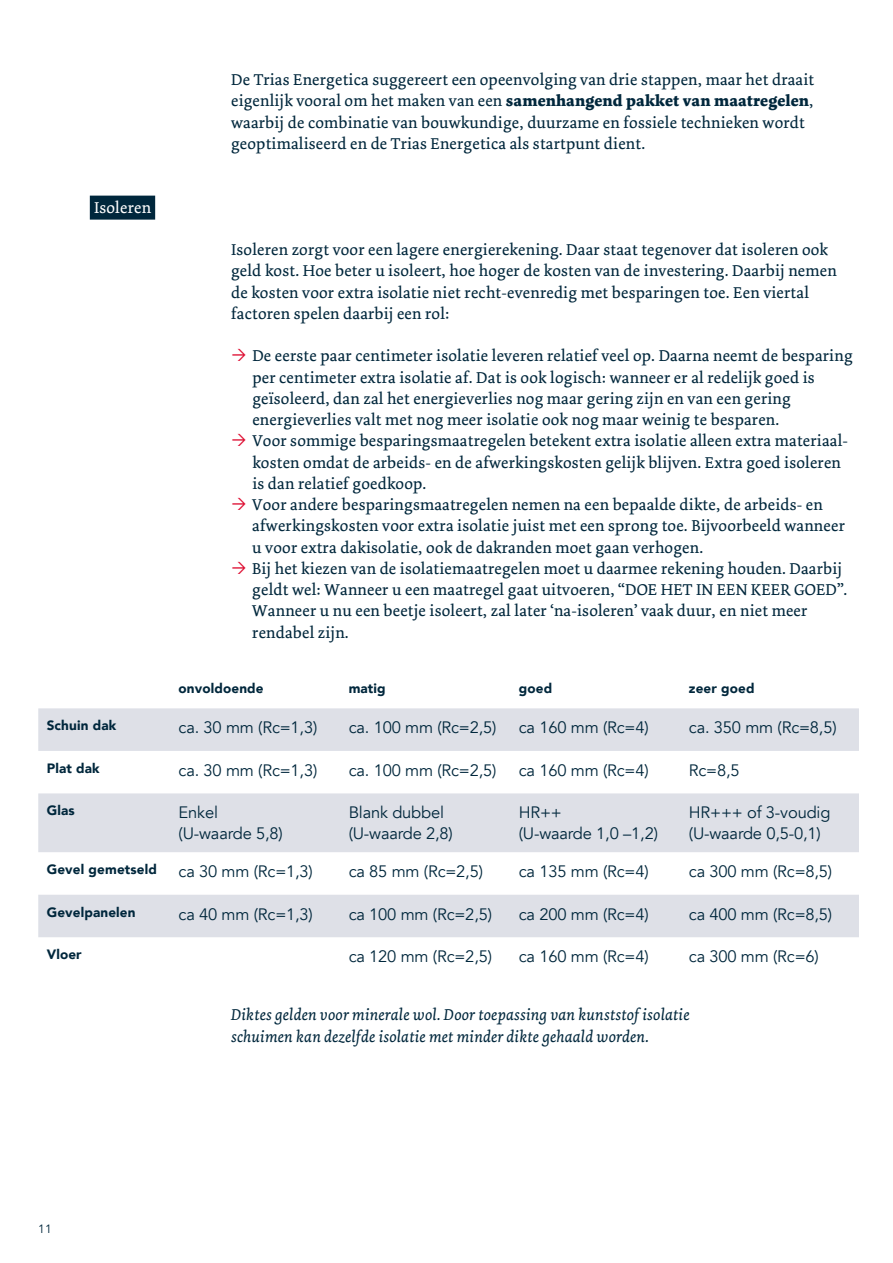
<style>
.page{position:relative;width:893px;height:1263px;background:#fff}
.page>*{position:absolute;margin:0;border:0;box-sizing:border-box;transform-origin:0 0}
.t1{font:16.5px/21.3px "Dolly Pro";letter-spacing:.01em;color:#00273c}
.t2{font:16.5px/21px "Avenir";letter-spacing:-.01em;color:#00273c}
.t3{font:italic 16.5px/21.3px "Dolly Pro";letter-spacing:.01em;color:#00273c}
.t4{font:16.5px "Dolly Pro";letter-spacing:.01em;color:#fff}
.t5{font:900 13.5px "Avenir";letter-spacing:.01em;color:#00273c}
.t6{font:12px "Avenir";color:#00273c}
.s1{font-weight:700}
</style>
<div class="page">
<div style="left:90px;top:196px;width:65px;height:24px;background:#00273c"></div>
<svg style="left:38px;top:708px;width:821px;height:229px;fill:#dee0e7"></svg>
<p class="t4" style="left:94px;top:197px;width:59px">Isoleren</p>
<p class="t1" style="left:231px;top:69px;width:585px">De Trias Energetica suggereert een opeenvolging van drie stappen, maar het draait eigenlijk vooral om het maken van een <span class="s1">samenhangend pakket van maatregelen</span>, waarbij de combinatie van bouwkundige, duurzame en fossiele technieken wordt geoptimaliseerd en de Trias Energetica als startpunt dient.</p>
<p class="t1" style="left:231px;top:239px;width:607px">Isoleren zorgt voor een lagere energierekening. Daar staat tegenover dat isoleren ook geld kost. Hoe beter u isoleert, hoe hoger de kosten van de investering. Daarbij nemen de kosten voor extra isolatie niet recht-evenredig met besparingen toe. Een viertal factoren spelen daarbij een rol:</p>
<p class="t1" style="left:252px;top:345px;width:602px">De eerste paar centimeter isolatie leveren relatief veel op. Daarna neemt de besparing per centimeter extra isolatie af. Dat is ook logisch: wanneer er al redelijk goed is geïsoleerd, dan zal het energieverlies nog maar gering zijn en van een gering energieverlies valt met nog meer isolatie ook nog maar weinig te besparen.<br>Voor sommige besparingsmaatregelen betekent extra isolatie alleen extra materiaal&shy;kosten omdat de arbeids- en de afwerkingskosten gelijk blijven. Extra goed isoleren is dan relatief goedkoop.<br>Voor andere besparingsmaatregelen nemen na een bepaalde dikte, de arbeids- en afwerkingskosten voor extra isolatie juist met een sprong toe. Bijvoorbeeld wanneer u voor extra dakisolatie, ook de dakranden moet gaan verhogen.<br>Bij het kiezen van de isolatiemaatregelen moet u daarmee rekening houden. Daarbij geldt wel: Wanneer u een maatregel gaat uitvoeren, “DOE HET IN EEN KEER GOED”.<br>Wanneer u nu een beetje isoleert, zal later ‘na-isoleren’ vaak duur, en niet meer rendabel zijn.</p>
<p class="t5" style="left:179px;top:676px;width:87px">onvoldoende</p>
<p class="t5" style="left:349px;top:676px;width:39px">matig</p>
<p class="t5" style="left:519px;top:676px;width:35px">goed</p>
<p class="t5" style="left:689px;top:676px;width:67px">zeer goed</p>
<p class="t5" style="left:47px;top:714px;width:71px">Schuin dak</p>
<p class="t2" style="left:179px;top:717px;width:140px">ca. 30 mm (Rc=1,3)</p>
<p class="t2" style="left:349px;top:717px;width:149px">ca. 100 mm (Rc=2,5)</p>
<p class="t2" style="left:519px;top:717px;width:131px">ca 160 mm (Rc=4)</p>
<p class="t2" style="left:689px;top:717px;width:149px">ca. 350 mm (Rc=8,5)</p>
<p class="t5" style="left:47px;top:757px;width:54px">Plat dak</p>
<p class="t2" style="left:179px;top:760px;width:140px">ca. 30 mm (Rc=1,3)</p>
<p class="t2" style="left:349px;top:760px;width:149px">ca. 100 mm (Rc=2,5)</p>
<p class="t2" style="left:519px;top:760px;width:131px">ca 160 mm (Rc=4)</p>
<p class="t2" style="left:689px;top:760px;width:52px">Rc=8,5</p>
<p class="t5" style="left:47px;top:799px;width:29px">Glas</p>
<p class="t2" style="left:179px;top:802px;width:106px">Enkel (U-waarde 5,8)</p>
<p class="t2" style="left:349px;top:802px;width:106px">Blank dubbel (U-waarde 2,8)</p>
<p class="t2" style="left:519px;top:802px;width:141px">HR++<br>(U-waarde 1,0 –1,2)</p>
<p class="t2" style="left:689px;top:802px;width:143px">HR+++ of 3-voudig (U-waarde 0,5-0,1)</p>
<p class="t5" style="left:47px;top:858px;width:112px">Gevel gemetseld</p>
<p class="t2" style="left:179px;top:861px;width:136px">ca 30 mm (Rc=1,3)</p>
<p class="t2" style="left:349px;top:861px;width:136px">ca 85 mm (Rc=2,5)</p>
<p class="t2" style="left:519px;top:861px;width:131px">ca 135 mm (Rc=4)</p>
<p class="t2" style="left:689px;top:861px;width:145px">ca 300 mm (Rc=8,5)</p>
<p class="t5" style="left:47px;top:900px;width:90px">Gevelpanelen</p>
<p class="t2" style="left:179px;top:904px;width:136px">ca 40 mm (Rc=1,3)</p>
<p class="t2" style="left:349px;top:904px;width:145px">ca 100 mm (Rc=2,5)</p>
<p class="t2" style="left:519px;top:904px;width:131px">ca 200 mm (Rc=4)</p>
<p class="t2" style="left:689px;top:904px;width:145px">ca 400 mm (Rc=8,5)</p>
<p class="t5" style="left:47px;top:943px;width:37px">Vloer</p>
<p class="t2" style="left:349px;top:946px;width:145px">ca 120 mm (Rc=2,5)</p>
<p class="t2" style="left:519px;top:946px;width:131px">ca 160 mm (Rc=4)</p>
<p class="t2" style="left:689px;top:946px;width:131px">ca 300 mm (Rc=6)</p>
<p class="t6" style="left:38px;top:1222px;width:15px">11</p>
<p class="t3" style="left:231px;top:1004px;width:460px">Diktes gelden voor minerale wol. Door toepassing van kunststof isolatie schuimen kan dezelfde isolatie met minder dikte gehaald worden.</p>
</div>
